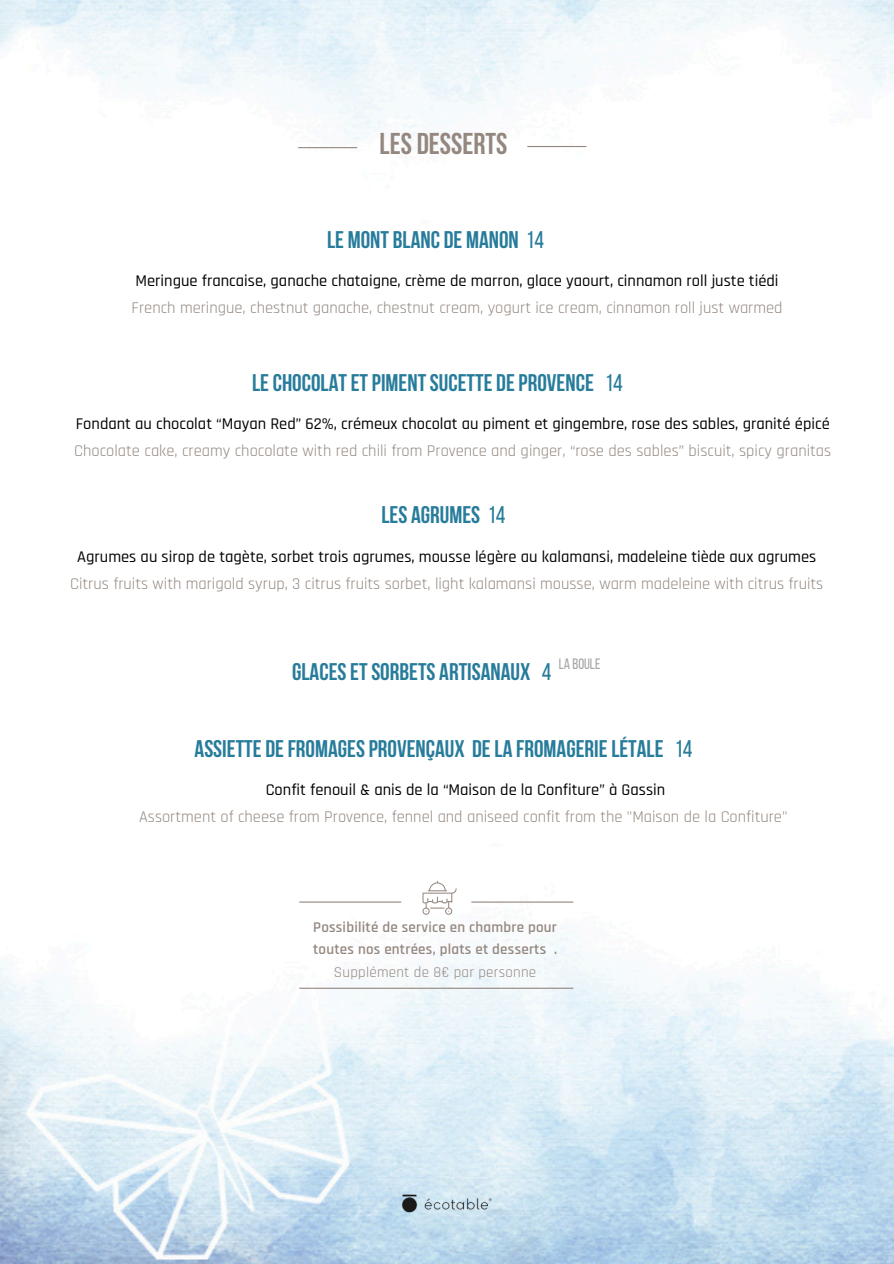
<style>
.page{position:relative;width:894px;height:1264px;background:#fff}
.page>*{position:absolute;margin:0;border:0;box-sizing:border-box;transform-origin:0 0}
.t1{font:700 30px "Bebas Neue";color:#94877f}
.t2{font:700 24px "Bebas Neue";color:#277c9b}
.t3{font:16.5px "Rajdhani";color:#94877f}
.t4{font:500 16.5px "Rajdhani";color:#000}
.t5{font:600 15px/22.5px "Rajdhani";letter-spacing:.015em;color:#94877f}
.t6{font:15px "Rajdhani";letter-spacing:.015em;color:#94877f}
.t7{font:15px "Bebas Neue";color:#a6a6a6}
.s1{font-weight:400}
</style>
<div class="page">
<img style="left:0;top:0;width:893px;height:1263px">
<hr style="left:298px;top:147px;width:59px;height:1px;background:#94877f">
<hr style="left:527px;top:146px;width:59px;height:1px;background:#94877f">
<img style="left:390px;top:1138px;width:113px;height:114px">
<hr style="left:299px;top:901px;width:102px;height:1px;background:#94877f">
<hr style="left:471px;top:901px;width:102px;height:1px;background:#94877f">
<hr style="left:299px;top:987px;width:274px;height:1px;background:#94877f">
<svg style="left:422px;top:880px;width:34px;height:34px"></svg>
<p class="t1" style="left:379px;top:131px;width:129px">LES DESSERTS</p>
<h3 class="t2" style="left:327px;top:229px;width:218px">LE MONT BLANC DE MANON <span class="s1">14</span></h3>
<p class="t4" style="left:135px;top:271px;width:644px">Meringue francaise, ganache chataigne, crème de marron, glace yaourt, cinnamon roll juste tiédi</p>
<p class="t3" style="left:131px;top:298px;width:652px">French meringue, chestnut ganache, chestnut cream, yogurt ice cream, cinnamon roll just warmed</p>
<h3 class="t2" style="left:252px;top:372px;width:372px">LECHOCOLATETPIMENTSUCETTE DEPROVENCE <span class="s1">14</span></h3>
<p class="t4" style="left:76px;top:414px;width:755px">Fondant au chocolat “Mayan Red” 62%, crémeux chocolat au piment et gingembre, rose des sables, granité épicé</p>
<p class="t3" style="left:74px;top:441px;width:758px">Chocolate cake, creamy chocolate with red chili from Provence and ginger, “rose des sables” biscuit, spicy granitas</p>
<h3 class="t2" style="left:381px;top:505px;width:125px">LES AGRUMES <span class="s1">14</span></h3>
<p class="t4" style="left:77px;top:547px;width:740px">Agrumes au sirop de tagète, sorbet trois agrumes, mousse légère au kalamansi, madeleine tiède aux agrumes</p>
<p class="t3" style="left:70px;top:574px;width:754px">Citrus fruits with marigold syrup, 3 citrus fruits sorbet, light kalamansi mousse, warm madeleine with citrus fruits</p>
<p class="t2" style="left:292px;top:662px;width:260px">GLACESETSORBETS ARTISANAUX <span class="s1">4</span></p>
<h3 class="t7" style="left:558px;top:658px;width:43px">LA BOULE</h3>
<h3 class="t2" style="left:194px;top:739px;width:499px">ASSIETTE DEFROMAGESPROVENÇAUX DELA FROMAGERIELÉTALE <span class="s1">14</span></h3>
<p class="t4" style="left:265px;top:780px;width:401px">Confit fenouil &amp; anis de la “Maison de la Confiture” à Gassin</p>
<p class="t3" style="left:139px;top:807px;width:649px">Assortment of cheese from Provence, fennel and aniseed confit from the "Maison de la Confiture"</p>
<p class="t5" style="left:313px;top:916px;width:245px">Possibilité de service en chambre pour toutes nos entrées, plats et desserts .</p>
<p class="t6" style="left:334px;top:962px;width:204px">Supplément de 8€ par personne</p>
</div>
